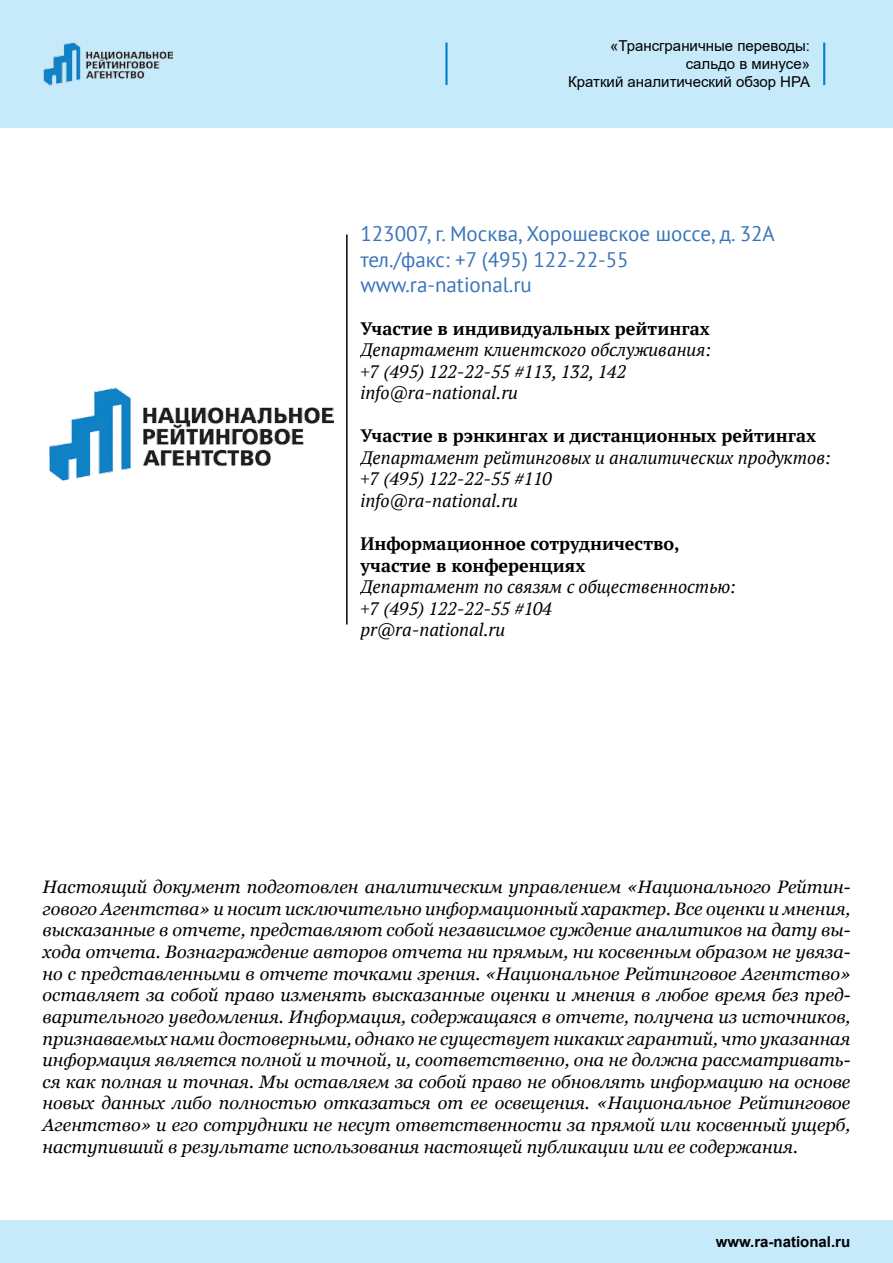
<style>
.page{position:relative;width:893px;height:1263px;background:#fff}
.page>*{position:absolute;margin:0;border:0;box-sizing:border-box;transform-origin:0 0}
.t1{font:21px/25.2px "PT Sans";color:#3975ba}
.t2{font:italic 18px/21.6px "Georgia";color:#000;text-align:justify}
.t3{font:italic 18px/21.6px "PT Serif";color:#000}
.t4{font:700 18px/21.6px "PT Serif";color:#000}
.t5{font:15px/18px "Arial";color:#000;text-align:right}
.t6{font:700 15px "Arial";color:#000}
</style>
<div class="page">
<div style="left:0;top:0;width:893px;height:128px;background:#c7eafb"></div>
<div style="left:0;top:1220px;width:893px;height:43px;background:#c7eafb"></div>
<img style="left:43px;top:43px;width:129px;height:42px">
<hr style="left:445px;top:43px;width:3px;height:42px;background:#0081c6">
<hr style="left:823px;top:43px;width:2px;height:42px;background:#0081c6">
<hr style="left:346px;top:234px;width:2px;height:390px;background:#000">
<img style="left:49px;top:387px;width:284px;height:94px">
<p class="t5" style="left:568px;top:37px;width:243px">«Трансграничные переводы: сальдо в минусе»<br>Краткий аналитический обзор НРА</p>
<p class="t1" style="left:360px;top:221px;width:416px">123007, г. Москва, Хорошевское шоссе, д. 32А тел./факс: +7 (495) 122-22-55 www.ra-national.ru</p>
<p class="t4" style="left:360px;top:317px;width:351px">Участие в индивидуальных рейтингах</p>
<p class="t3" style="left:360px;top:339px;width:352px">Департамент клиентского обслуживания: +7 (495) 122-22-55 #113, 132, 142 info@ra-national.ru</p>
<p class="t4" style="left:360px;top:425px;width:457px">Участие в рэнкингах и дистанционных рейтингах</p>
<p class="t3" style="left:360px;top:447px;width:472px">Департамент рейтинговых и аналитических продуктов: +7 (495) 122-22-55 #110<br>info@ra-national.ru</p>
<p class="t4" style="left:360px;top:532px;width:321px">Информационное сотрудничество, участие в конференциях</p>
<p class="t3" style="left:360px;top:576px;width:377px">Департамент по связям с общественностью: +7 (495) 122-22-55 #104<br>pr@ra-national.ru</p>
<p class="t2" style="left:43px;top:876px;width:809px">Настоящий документ подготовлен аналитическим управлением «Национального Рейтин&shy;гового Агентства» и носит исключительно информационный характер. Все оценки и мнения, высказанные в отчете, представляют собой независимое суждение аналитиков на дату вы&shy;хода отчета. Вознаграждение авторов отчета ни прямым, ни косвенным образом не увяза&shy;но с представленными в отчете точками зрения. «Национальное Рейтинговое Агентство» оставляет за собой право изменять высказанные оценки и мнения в любое время без пред&shy;варительного уведомления. Информация, содержащаяся в отчете, получена из источников, признаваемых нами достоверными, однако не существует никаких гарантий, что указанная информация является полной и точной, и, соответственно, она не должна рассматривать&shy;ся как полная и точная. Мы оставляем за собой право не обновлять информацию на основе новых данных либо полностью отказаться от ее освещения. «Национальное Рейтинговое Агентство» и его сотрудники не несут ответственности за прямой или косвенный ущерб, наступивший в результате использования настоящей публикации или ее содержания.</p>
<p class="t6" style="left:716px;top:1233px;width:136px">www.ra-national.ru</p>
</div>
